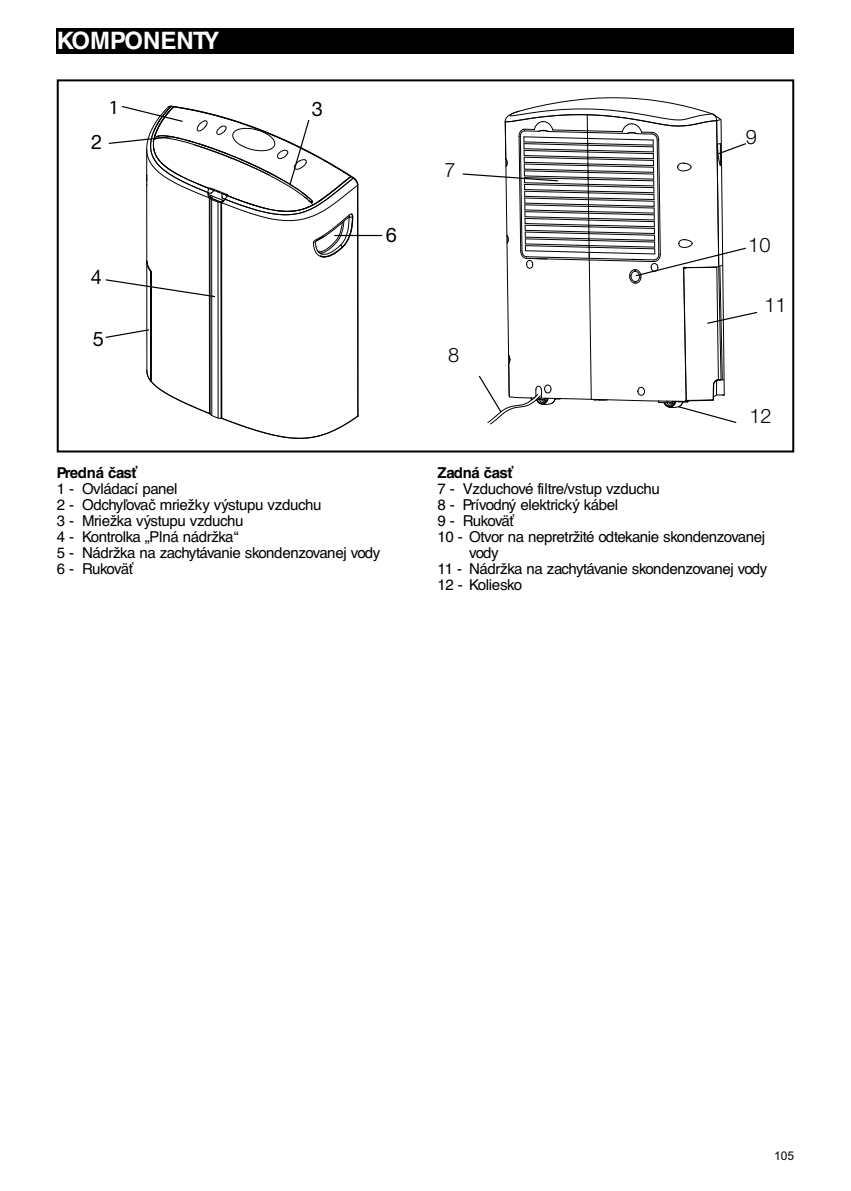
<style>
.page{position:relative;width:851px;height:1191px;background:#fff}
.page>*{position:absolute;margin:0;border:0;box-sizing:border-box;transform-origin:0 0}
.t1{font:700 24px "Helvetica LTCE";color:#fff}
.t2{font:20px "Helvetica Neue LT Com Lt+GIXIBN";color:#000}
.t3{font:20px "Helvetica Neue LT Std Roman+AIJNEY";color:#000}
.t4{font:20px "Myriad Pro Regular+CFOCBI";color:#000}
.t5{font:15px/16px "Helvetica LTCE";letter-spacing:-.02em;color:#000}
.t6{font:700 15px "Helvetica LTCE";letter-spacing:-.02em;color:#000}
.t7{font:15px "Helvetica LTCE";letter-spacing:-.05em;color:#000}
.t8{font:12px "Arial";color:#000}
</style>
<div class="page">
<div style="left:57px;top:28px;width:737px;height:26px;background:#000"></div>
<div style="left:57px;top:79px;width:737px;height:373px;border:2px solid #000"></div>
<svg style="left:105px;top:105px;width:253px;height:334px"></svg>
<hr style="left:334px;top:235px;width:48px;height:1px;background:#000">
<svg style="left:462px;top:97px;width:296px;height:328px"></svg>
<h1 class="t1" style="left:57px;top:26px;width:164px">KOMPONENTY</h1>
<h2 class="t3" style="left:91px;top:135px;width:13px">2</h2>
<h2 class="t4" style="left:109px;top:100px;width:12px">1</h2>
<h2 class="t3" style="left:91px;top:270px;width:13px">4</h2>
<h2 class="t3" style="left:93px;top:331px;width:13px">5</h2>
<h2 class="t3" style="left:312px;top:102px;width:13px">3</h2>
<h2 class="t3" style="left:386px;top:227px;width:13px">6</h2>
<p class="t6" style="left:57px;top:464px;width:81px">Predná časť</p>
<p class="t5" style="left:57px;top:481px;width:325px">1 - Ovládací panel<br>2 - Odchyľovač mriežky výstupu vzduchu<br>3 - Mriežka výstupu vzduchu<br>4 - Kontrolka „Plná nádržka“<br>5 - Nádržka na zachytávanie skondenzovanej vody<br>6 - Rukoväť</p>
<h2 class="t2" style="left:444px;top:157px;width:13px">7</h2>
<h2 class="t2" style="left:448px;top:342px;width:13px">8</h2>
<h2 class="t2" style="left:745px;top:124px;width:13px">9</h2>
<h2 class="t2" style="left:748px;top:233px;width:24px">10</h2>
<h2 class="t2" style="left:764px;top:293px;width:24px">11</h2>
<h2 class="t2" style="left:749px;top:404px;width:24px">12</h2>
<p class="t6" style="left:437px;top:464px;width:76px">Zadná časť</p>
<p class="t5" style="left:437px;top:481px;width:224px">7 - Vzduchové filtre/vstup vzduchu</p>
<p class="t5" style="left:437px;top:497px;width:182px">8 - Prívodný elektrický kábel</p>
<p class="t7" style="left:437px;top:512px;width:78px">9 - Rukoväť</p>
<p class="t5" style="left:437px;top:529px;width:329px">10 - Otvor na nepretržité odtekanie skondenzovanej</p>
<p class="t5" style="left:469px;top:545px;width:31px">vody</p>
<p class="t5" style="left:437px;top:561px;width:331px">11 - Nádržka na zachytávanie skondenzovanej vody</p>
<p class="t5" style="left:437px;top:577px;width:86px">12 - Koliesko</p>
<p class="t8" style="left:774px;top:1148px;width:22px">105</p>
</div>
